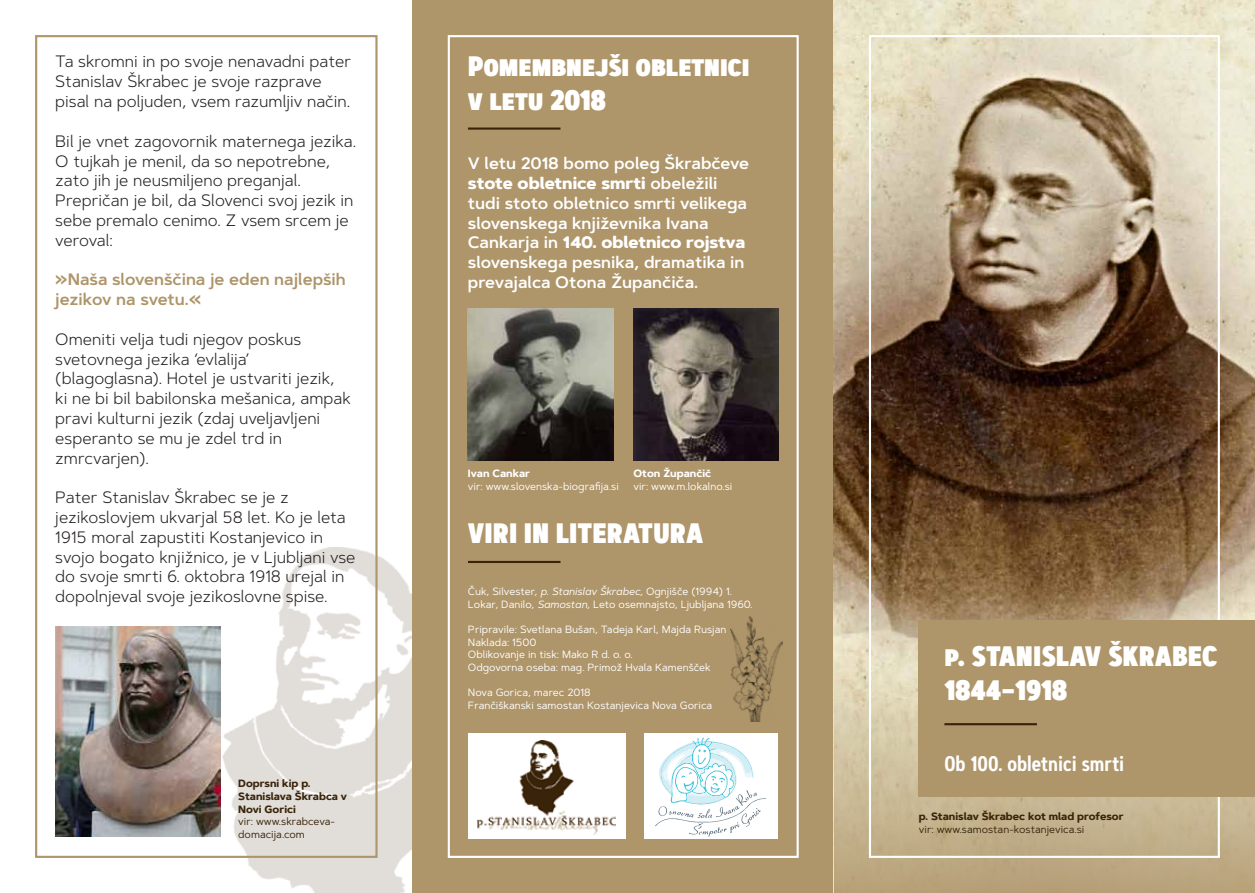
<style>
.page{position:relative;width:1255px;height:893px;background:#fff}
.page>*{position:absolute;margin:0;border:0;box-sizing:border-box;transform-origin:0 0}
.t1{font:900 28.05px/33.8px "Artegra Sans Condensed SC";color:#fff}
.t2{font:600 21px "Artegra Sans Condensed Alt";color:#fff}
.t3{font:300 16.5px/19.8px "Artegra Sans";color:#231f20}
.t4{font:600 16.5px/19.8px "Artegra Sans";color:#fff}
.t5{font:600 16.5px/19.8px "Artegra Sans";color:#ae956a}
.t6{font:10.5px/12.6px "Artegra Sans";color:#fff}
.t7{font:700 10.5px/12.6px "Artegra Sans";color:#39240a}
.t8{font:10.5px/12.6px "Artegra Sans";color:#39240a}
.t9{font:700 10.5px "Artegra Sans";color:#fff}
.s1{font-weight:800}
.s2{font-style:italic}
</style>
<div class="page">
<img style="left:220px;top:547px;width:192px;height:346px">
<div style="left:412px;top:0;width:421px;height:893px;background:#ae956a"></div>
<img style="left:833px;top:0;width:421px;height:655px">
<div style="left:833px;top:655px;width:421px;height:238px;background:linear-gradient(to bottom,#e9e2c5,#b6a078)"></div>
<div style="left:868px;top:35px;width:351px;height:823px;border:2px solid #fff"></div>
<div style="left:448px;top:35px;width:350px;height:823px;border:2px solid #fff"></div>
<div style="left:35px;top:35px;width:342px;height:823px;border:2px solid #ae956a"></div>
<div style="left:918px;top:620px;width:336px;height:176px;background:#ae956a"></div>
<hr style="left:944px;top:723px;width:92px;height:2px;background:#39240a">
<hr style="left:468px;top:128px;width:92px;height:2px;background:#39240a">
<hr style="left:468px;top:561px;width:92px;height:2px;background:#39240a">
<img style="left:468px;top:308px;width:145px;height:152px">
<img style="left:633px;top:308px;width:145px;height:152px">
<img style="left:730px;top:617px;width:52px;height:105px">
<img style="left:55px;top:626px;width:165px;height:211px">
<div style="left:468px;top:734px;width:157px;height:105px;background:#fff"></div>
<img style="left:477px;top:740px;width:138px;height:94px">
<div style="left:643px;top:734px;width:134px;height:105px;background:#fff"></div>
<svg style="left:655px;top:737px;width:111px;height:100px"></svg>
<p class="t3" style="left:55px;top:52px;width:297px">Ta skromni in po svoje nenavadni pater<br>Stanislav Škrabec je svoje razprave pisal na poljuden, vsem razumljiv način.</p>
<p class="t3" style="left:55px;top:131px;width:302px">Bil je vnet zagovornik maternega jezika.<br>O tujkah je menil, da so nepotrebne, zato jih je neusmiljeno preganjal.<br>Prepričan je bil, da Slovenci svoj jezik in sebe premalo cenimo. Z vsem srcem je veroval:</p>
<p class="t5" style="left:55px;top:270px;width:292px">»Naša slovenščina je eden najlepših jezikov na svetu.«</p>
<p class="t3" style="left:55px;top:329px;width:297px">Omeniti velja tudi njegov poskus svetovnega jezika ‘evlalija’ (blagoglasna). Hotel je ustvariti jezik,<br>ki ne bi bil babilonska mešanica, ampak pravi kulturni jezik (zdaj uveljavljeni esperanto se mu je zdel trd in zmrcvarjen).</p>
<p class="t3" style="left:55px;top:487px;width:302px">Pater Stanislav Škrabec se je z jezikoslovjem ukvarjal 58 let. Ko je leta 1915 moral zapustiti Kostanjevico in svojo bogato knjižnico, je v Ljubljani vse do svoje smrti 6. oktobra 1918 urejal in dopolnjeval svoje jezikoslovne spise.</p>
<p class="t7" style="left:238px;top:777px;width:110px">Doprsni kip p.<br>Stanislava Škrabca v<br>Novi Gorici</p>
<p class="t8" style="left:238px;top:815px;width:98px">vir: www.skrabceva&shy;domacija.com</p>
<h1 class="t1" style="left:468px;top:50px;width:283px">Pomembnejši obletnici v letu 2018</h1>
<p class="t4" style="left:468px;top:154px;width:283px">V letu 2018 bomo poleg Škrabčeve <span class="s1">stote obletnice smrti</span> obeležili tudi stoto obletnico smrti velikega slovenskega književnika Ivana Cankarja in <span class="s1">140. obletnico rojstva </span>slovenskega pesnika, dramatika in prevajalca Otona Župančiča.</p>
<p class="t9" style="left:633px;top:466px;width:79px">Oton Župančič</p>
<p class="t6" style="left:633px;top:480px;width:100px">vir: www.m.lokalno.si</p>
<p class="t9" style="left:468px;top:466px;width:64px">Ivan Cankar</p>
<p class="t6" style="left:468px;top:479px;width:152px">vir: www.slovenska-biografija.si</p>
<h1 class="t1" style="left:468px;top:517px;width:237px">VIRI IN LITERATURA</h1>
<p class="t6" style="left:468px;top:585px;width:286px">Čuk, Silvester, <span class="s2">p. Stanislav Škrabec,</span> Ognjišče (1994) 1.<br>Lokar, Danilo, <span class="s2">Samostan,</span> Leto osemnajsto, Ljubljana 1960.</p>
<p class="t6" style="left:468px;top:623px;width:260px">Pripravile: Svetlana Bušan, Tadeja Karl, Majda Rusjan Naklada: 1500<br>Oblikovanje in tisk: Mako R d. o. o.<br>Odgovorna oseba: mag. Primož Hvala Kamenšček</p>
<p class="t6" style="left:468px;top:686px;width:246px">Nova Gorica, marec 2018<br>Frančiškanski samostan Kostanjevica Nova Gorica</p>
<h1 class="t1" style="left:944px;top:640px;width:274px">p. STANISLAV ŠKRABEC<br>1844–1918</h1>
<p class="t2" style="left:944px;top:749px;width:181px">Ob 100. obletnici smrti</p>
<p class="t7" style="left:918px;top:810px;width:206px">p. Stanislav Škrabec kot mlad profesor</p>
<p class="t8" style="left:918px;top:822px;width:167px">vir: www.samostan-kostanjevica.si</p>
</div>
